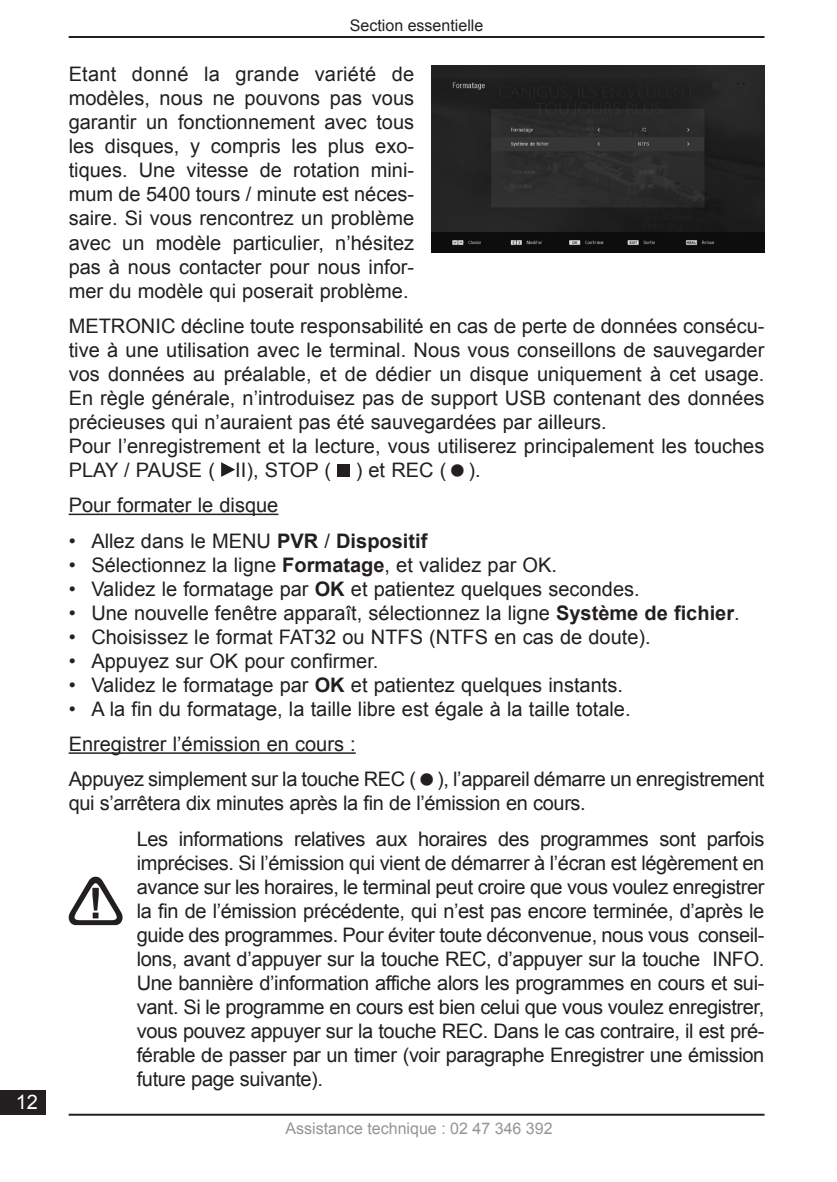
<style>
.page{position:relative;width:837px;height:1182px;background:#fff}
.page>*{position:absolute;margin:0;border:0;box-sizing:border-box;transform-origin:0 0}
.t1{font:20px/24px "Arial";color:#231f20;text-align:justify}
.t2{font:20px/24px "Arial";letter-spacing:-.02em;color:#231f20}
.t3{font:20px "Arial";color:#fff}
.t4{font:16px "Arial";color:#939598}
.t5{font:16px "Arial";color:#231f20}
.s1{font-weight:700}
</style>
<div class="page">
<hr style="left:69px;top:1113px;width:695px;height:2px;background:#231f20">
<div style="left:0;top:1090px;width:46px;height:25px;background:#231f20"></div>
<hr style="left:69px;top:36px;width:695px;height:2px;background:#231f20">
<hr style="left:69px;top:513px;width:209px;height:2px;background:#231f20">
<hr style="left:69px;top:752px;width:286px;height:2px;background:#231f20">
<svg style="left:221px;top:462px;width:14px;height:15px"></svg>
<div style="left:337px;top:464px;width:13px;height:13px;background:#231f20"></div>
<img style="left:431px;top:65px;width:333px;height:188px">
<svg style="left:69px;top:876px;width:53px;height:49px"></svg>
<p class="t3" style="left:16px;top:1089px;width:24px">12</p>
<p class="t5" style="left:349px;top:15px;width:135px">Section essentielle</p>
<p class="t1" style="left:69px;top:63px;width:347px">Etant donné la grande variété de modèles, nous ne pouvons pas vous garantir un fonctionnement avec tous les disques, y compris les plus exo&shy;tiques. Une vitesse de rotation mini&shy;mum de 5400 tours / minute est néces&shy;saire. Si vous rencontrez un problème avec un modèle particulier, n’hésitez pas à nous contacter pour nous infor&shy;mer du modèle qui poserait problème.</p>
<p class="t1" style="left:69px;top:314px;width:697px">METRONIC décline toute responsabilité en cas de perte de données consécu&shy;tive à une utilisation avec le terminal. Nous vous conseillons de sauvegarder vos données au préalable, et de dédier un disque uniquement à cet usage.<br>En règle générale, n’introduisez pas de support USB contenant des données précieuses qui n’auraient pas été sauvegardées par ailleurs.</p>
<p class="t1" style="left:69px;top:434px;width:697px">Pour l’enregistrement et la lecture, vous utiliserez principalement les touches<br>PLAY / PAUSE ( II), STOP ( ) et REC ( ).</p>
<p class="t1" style="left:69px;top:493px;width:211px">Pour formater le disque</p>
<p class="t1" style="left:69px;top:529px;width:360px">• Allez dans le MENU <span class="s1">PVR</span> / <span class="s1">Dispositif</span></p>
<p class="t1" style="left:69px;top:553px;width:489px">• Sélectionnez la ligne <span class="s1">Formatage</span>, et validez par OK.</p>
<p class="t1" style="left:69px;top:577px;width:572px">• Validez le formatage par <span class="s1">OK</span> et patientez quelques secondes.</p>
<p class="t1" style="left:69px;top:601px;width:672px">• Une nouvelle fenêtre apparaît, sélectionnez la ligne <span class="s1">Système de fichier</span>.</p>
<p class="t1" style="left:69px;top:625px;width:583px">• Choisissez le format FAT32 ou NTFS (NTFS en cas de doute).</p>
<p class="t1" style="left:69px;top:649px;width:311px">• Appuyez sur OK pour confirmer.</p>
<p class="t1" style="left:69px;top:673px;width:555px">• Validez le formatage par <span class="s1">OK</span> et patientez quelques instants.</p>
<p class="t1" style="left:69px;top:697px;width:563px">• A la fin du formatage, la taille libre est égale à la taille totale.</p>
<p class="t1" style="left:69px;top:732px;width:288px">Enregistrer l’émission en cours :</p>
<p class="t2" style="left:69px;top:767px;width:697px">Appuyez simplement sur la touche REC ( ), l’appareil démarre un enregistrement qui s’arrêtera dix minutes après la fin de l’émission en cours.</p>
<p class="t1" style="left:137px;top:827px;width:629px">Les informations relatives aux horaires des programmes sont parfois imprécises. Si l’émission qui vient de démarrer à l’écran est légèrement en avance sur les horaires, le terminal peut croire que vous voulez enregistrer la fin de l’émission précédente, qui n’est pas encore terminée, d’après le guide des programmes. Pour éviter toute déconvenue, nous vous conseil&shy;lons, avant d’appuyer sur la touche REC, d’appuyer sur la touche INFO.<br>Une bannière d’information affiche alors les programmes en cours et sui&shy;vant. Si le programme en cours est bien celui que vous voulez enregistrer, vous pouvez appuyer sur la touche REC. Dans le cas contraire, il est pré&shy;férable de passer par un timer (voir paragraphe Enregistrer une émission future page suivante).</p>
<p class="t4" style="left:285px;top:1117px;width:268px">Assistance technique : 02 47 346 392</p>
</div>
